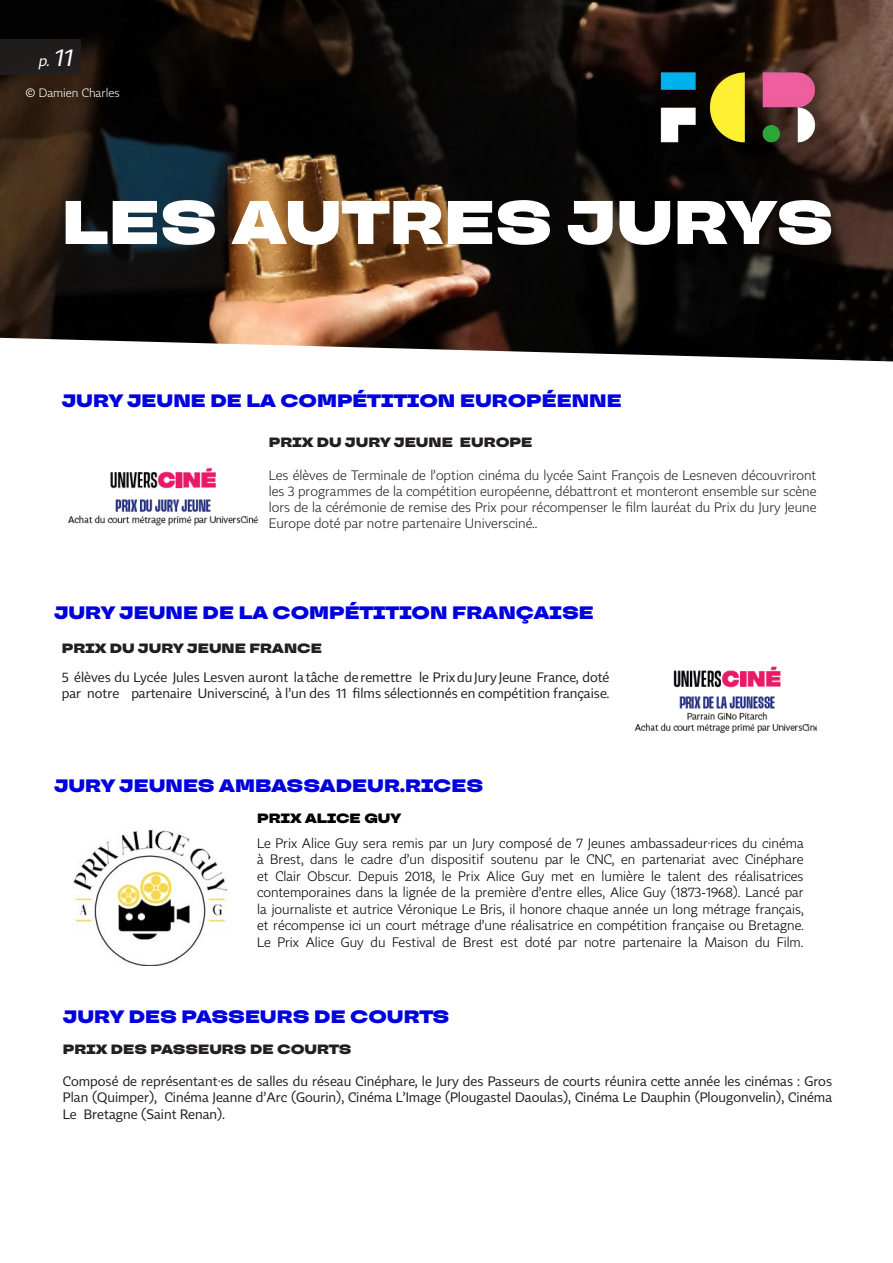
<style>
.page{position:relative;width:893px;height:1263px;background:#fff}
.page>*{position:absolute;margin:0;border:0;box-sizing:border-box;transform-origin:0 0}
.t1{font:900 61.5px "TT Travels Next";color:#fff}
.t2{font:900 18px "TT Travels Next";color:#0000df}
.t3{font:italic 15px "Tabac Sans";color:#fff}
.t4{font:300 13.5px/16.5px "Tabac Sans";color:#000;text-align:justify}
.t5{font:13.5px/16.2px "Tabac Sans";color:#231f20;text-align:justify}
.t6{font:300 13.5px/16.2px "Tabac Sans";color:#231f20;text-align:justify}
.t7{font:900 13.5px "TT Travels Next";color:#231f20}
.t8{font:900 13.5px "TT Travels Next";letter-spacing:-.02em;color:#000}
.t9{font:300 12px "Tabac Sans";color:#fff}
.s1{font-size:24px}
</style>
<div class="page">
<img style="left:0;top:0;width:893px;height:361px">
<div style="left:0;top:39px;width:81px;height:35px;background:#231f20"></div>
<img style="left:634px;top:666px;width:182px;height:67px">
<img style="left:72px;top:829px;width:161px;height:136px">
<img style="left:68px;top:467px;width:191px;height:59px">
<img style="left:638px;top:54px;width:199px;height:97px">
<p class="t3" style="left:38px;top:52px;width:41px">p.<span class="s1">11</span></p>
<p class="t9" style="left:26px;top:85px;width:96px">© Damien Charles</p>
<p class="t1" style="left:62px;top:182px;width:773px">LES AUTRES JURYS</p>
<p class="t2" style="left:62px;top:389px;width:561px">JURY JEUNE DE LA COMPÉTITION EUROPÉENNE</p>
<p class="t7" style="left:269px;top:434px;width:265px">PRIX DU JURY JEUNE EUROPE</p>
<p class="t6" style="left:269px;top:467px;width:549px">Les élèves de Terminale de l’option cinéma du lycée Saint François de Lesneven découvriront les 3 programmes de la compétition européenne, débattront et monteront ensemble sur scène lors de la cérémonie de remise des Prix pour récompenser le film lauréat du Prix du Jury Jeune Europe doté par notre partenaire Universciné..</p>
<p class="t2" style="left:54px;top:601px;width:541px">JURY JEUNE DE LA COMPÉTITION FRANÇAISE</p>
<p class="t7" style="left:62px;top:639px;width:262px">PRIX DU JURY JEUNE FRANCE</p>
<p class="t5" style="left:62px;top:669px;width:549px">5 élèves du Lycée Jules Lesven auront la tâche de remettre le Prix du Jury Jeune France, doté par notre partenaire Universciné, à l’un des 11 films sélectionnés en compétition française.</p>
<p class="t2" style="left:54px;top:774px;width:431px">JURY JEUNES AMBASSADEUR.RICES</p>
<p class="t8" style="left:257px;top:809px;width:146px">PRIX ALICE GUY</p>
<p class="t4" style="left:257px;top:835px;width:548px">Le Prix Alice Guy sera remis par un Jury composé de 7 Jeunes ambassadeur·rices du cinéma à Brest, dans le cadre d’un dispositif soutenu par le CNC, en partenariat avec Cinéphare et Clair Obscur. Depuis 2018, le Prix Alice Guy met en lumière le talent des réalisatrices contemporaines dans la lignée de la première d’entre elles, Alice Guy (1873-1968). Lancé par la journaliste et autrice Véronique Le Bris, il honore chaque année un long métrage français, et récompense ici un court métrage d’une réalisatrice en compétition française ou Bretagne.<br>Le Prix Alice Guy du Festival de Brest est doté par notre partenaire la Maison du Film.</p>
<p class="t2" style="left:63px;top:1005px;width:388px">JURY DES PASSEURS DE COURTS</p>
<p class="t7" style="left:63px;top:1040px;width:290px">PRIX DES PASSEURS DE COURTS</p>
<p class="t5" style="left:63px;top:1073px;width:771px">Composé de représentant·es de salles du réseau Cinéphare, le Jury des Passeurs de courts réunira cette année les cinémas : Gros Plan (Quimper), Cinéma Jeanne d’Arc (Gourin), Cinéma L’Image (Plougastel Daoulas), Cinéma Le Dauphin (Plougonvelin), Cinéma Le Bretagne (Saint Renan).</p>
</div>
